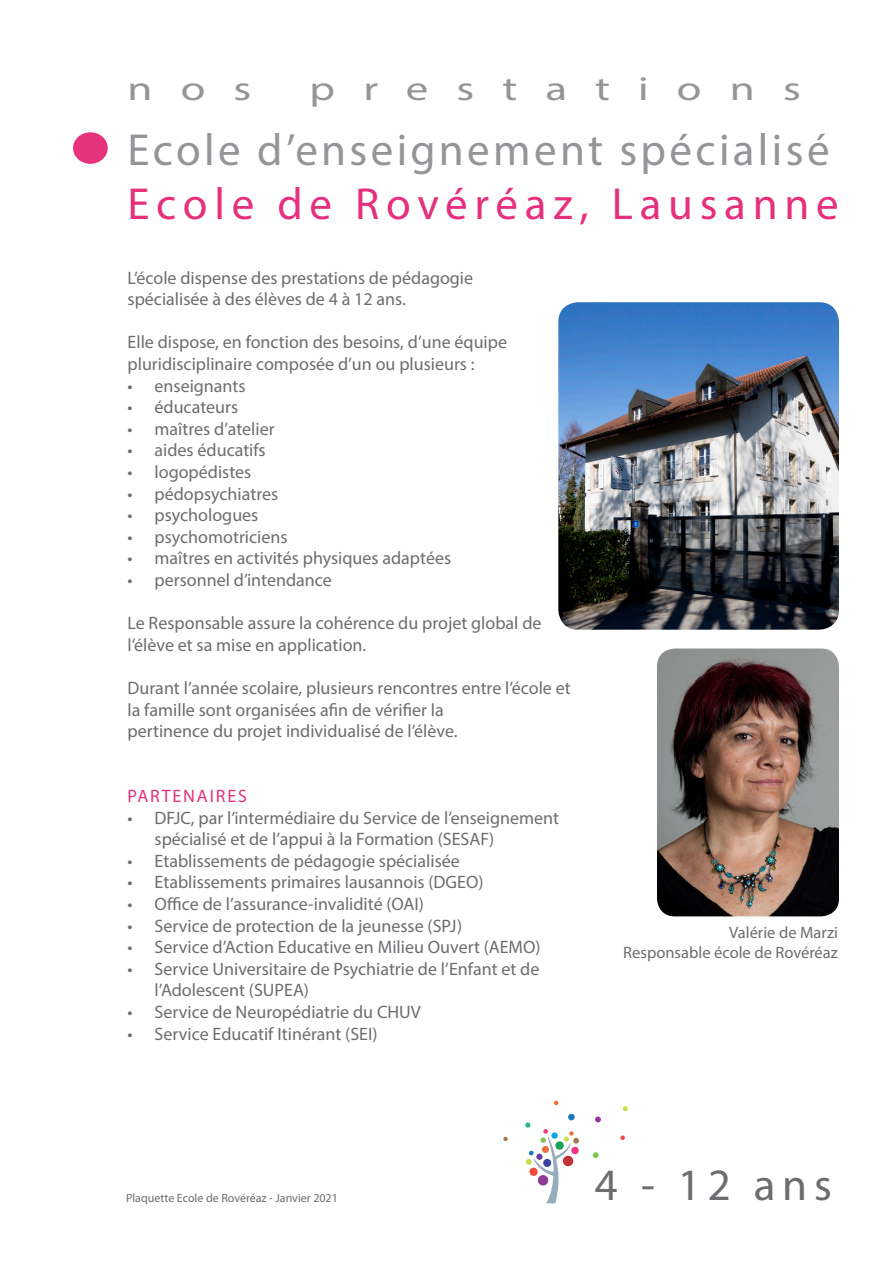
<style>
.page{position:relative;width:893px;height:1263px;background:#fff}
.page>*{position:absolute;margin:0;border:0;box-sizing:border-box;transform-origin:0 0}
.t1{font:45px "Myriad Pro";letter-spacing:.075em;color:#939598}
.t2{font:45px "Myriad Pro";letter-spacing:.15em;color:#e5317d}
.t3{font:45px "Myriad Pro";color:#6c6d70}
.t4{font:33.75px "Myriad Pro";letter-spacing:.625em;color:#939598;scale:1.33 1}
.Style_de_paragraphe{font:18px/21.6px "Myriad Pro";color:#6c6d70}
.Style_de_paragraphe-2{font:18px "Myriad Pro";letter-spacing:.1em;color:#e5317d}
.t5{font:16.5px "Myriad Pro";color:#6c6d70}
.t6{font:12px "Myriad Pro";color:#6c6d70}
</style>
<div class="page">
<svg style="left:554px;top:1101px;width:4px;height:4px"></svg>
<svg style="left:620px;top:1135px;width:5px;height:5px"></svg>
<div style="left:568px;top:1114px;width:7px;height:6px;background:#1a77ba;border-radius:50%"></div>
<svg style="left:503px;top:1136px;width:5px;height:5px"></svg>
<svg style="left:623px;top:1106px;width:5px;height:5px"></svg>
<svg style="left:595px;top:1116px;width:6px;height:6px"></svg>
<svg style="left:593px;top:1152px;width:6px;height:6px"></svg>
<svg style="left:525px;top:1122px;width:54px;height:81px"></svg>
<div style="left:73px;top:132px;width:35px;height:32px;background:#e5317d;border-radius:50%"></div>
<img style="left:558px;top:302px;width:281px;height:328px">
<img style="left:657px;top:648px;width:182px;height:268px">
<h2 class="t4" style="left:128px;top:68px;width:95px">nos</h2>
<h2 class="t4" style="left:310px;top:68px;width:371px">prestations</h2>
<h1 class="t1" style="left:128px;top:122px;width:703px">Ecole d’enseignement spécialisé</h1>
<h1 class="t2" style="left:128px;top:176px;width:713px">Ecole de Rovéréaz, Lausanne</h1>
<p class="Style_de_paragraphe" style="left:128px;top:266px;width:347px">L’école dispense des prestations de pédagogie spécialisée à des élèves de 4 à 12 ans.</p>
<p class="Style_de_paragraphe" style="left:128px;top:331px;width:381px">Elle dispose, en fonction des besoins, d’une équipe</p>
<p class="Style_de_paragraphe" style="left:128px;top:353px;width:348px">pluridisciplinaire composée d’un ou plusieurs :</p>
<p class="Style_de_paragraphe" style="left:128px;top:374px;width:119px">• enseignants</p>
<p class="Style_de_paragraphe" style="left:128px;top:396px;width:112px">• éducateurs</p>
<p class="Style_de_paragraphe" style="left:128px;top:418px;width:149px">• maîtres d’atelier</p>
<p class="Style_de_paragraphe" style="left:128px;top:439px;width:140px">• aides éducatifs</p>
<p class="Style_de_paragraphe" style="left:128px;top:461px;width:125px">• logopédistes</p>
<p class="Style_de_paragraphe" style="left:128px;top:482px;width:152px">• pédopsychiatres</p>
<p class="Style_de_paragraphe" style="left:128px;top:504px;width:132px">• psychologues</p>
<p class="Style_de_paragraphe" style="left:128px;top:526px;width:162px">• psychomotriciens</p>
<p class="Style_de_paragraphe" style="left:128px;top:547px;width:325px">• maîtres en activités physiques adaptées</p>
<p class="Style_de_paragraphe" style="left:128px;top:569px;width:206px">• personnel d’intendance</p>
<p class="Style_de_paragraphe" style="left:128px;top:612px;width:415px">Le Responsable assure la cohérence du projet global de l’élève et sa mise en application.</p>
<p class="Style_de_paragraphe" style="left:128px;top:677px;width:445px">Durant l’année scolaire, plusieurs rencontres entre l’école et la famille sont organisées afin de vérifier la<br>pertinence du projet individualisé de l’élève.</p>
<p class="Style_de_paragraphe-2" style="left:128px;top:785px;width:121px">PARTENAIRES</p>
<p class="Style_de_paragraphe" style="left:155px;top:806px;width:406px;text-indent:-27px">• DFJC, par l’intermédiaire du Service de l’enseignement spécialisé et de l’appui à la Formation (SESAF)</p>
<p class="Style_de_paragraphe" style="left:128px;top:850px;width:334px">• Etablissements de pédagogie spécialisée</p>
<p class="Style_de_paragraphe" style="left:128px;top:871px;width:357px">• Etablissements primaires lausannois (DGEO)</p>
<p class="Style_de_paragraphe" style="left:128px;top:893px;width:298px">• Office de l’assurance-invalidité (OAI)</p>
<p class="Style_de_paragraphe" style="left:128px;top:914px;width:336px">• Service de protection de la jeunesse (SPJ)</p>
<p class="Style_de_paragraphe" style="left:128px;top:936px;width:414px">• Service d’Action Educative en Milieu Ouvert (AEMO)</p>
<p class="Style_de_paragraphe" style="left:155px;top:958px;width:386px;text-indent:-27px">• Service Universitaire de Psychiatrie de l’Enfant et de l’Adolescent (SUPEA)</p>
<p class="Style_de_paragraphe" style="left:128px;top:1001px;width:295px">• Service de Neuropédiatrie du CHUV</p>
<p class="Style_de_paragraphe" style="left:128px;top:1022px;width:251px">• Service Educatif Itinérant (SEI)</p>
<p class="t5" style="left:729px;top:923px;width:110px">Valérie de Marzi</p>
<p class="t5" style="left:623px;top:942px;width:216px">Responsable école de Rovéréaz</p>
<p class="t6" style="left:126px;top:1190px;width:213px">Plaquette Ecole de Rovéréaz - Janvier 2021</p>
<h1 class="t3" style="left:595px;top:1157px;width:238px">4 - 12 ans</h1>
</div>
